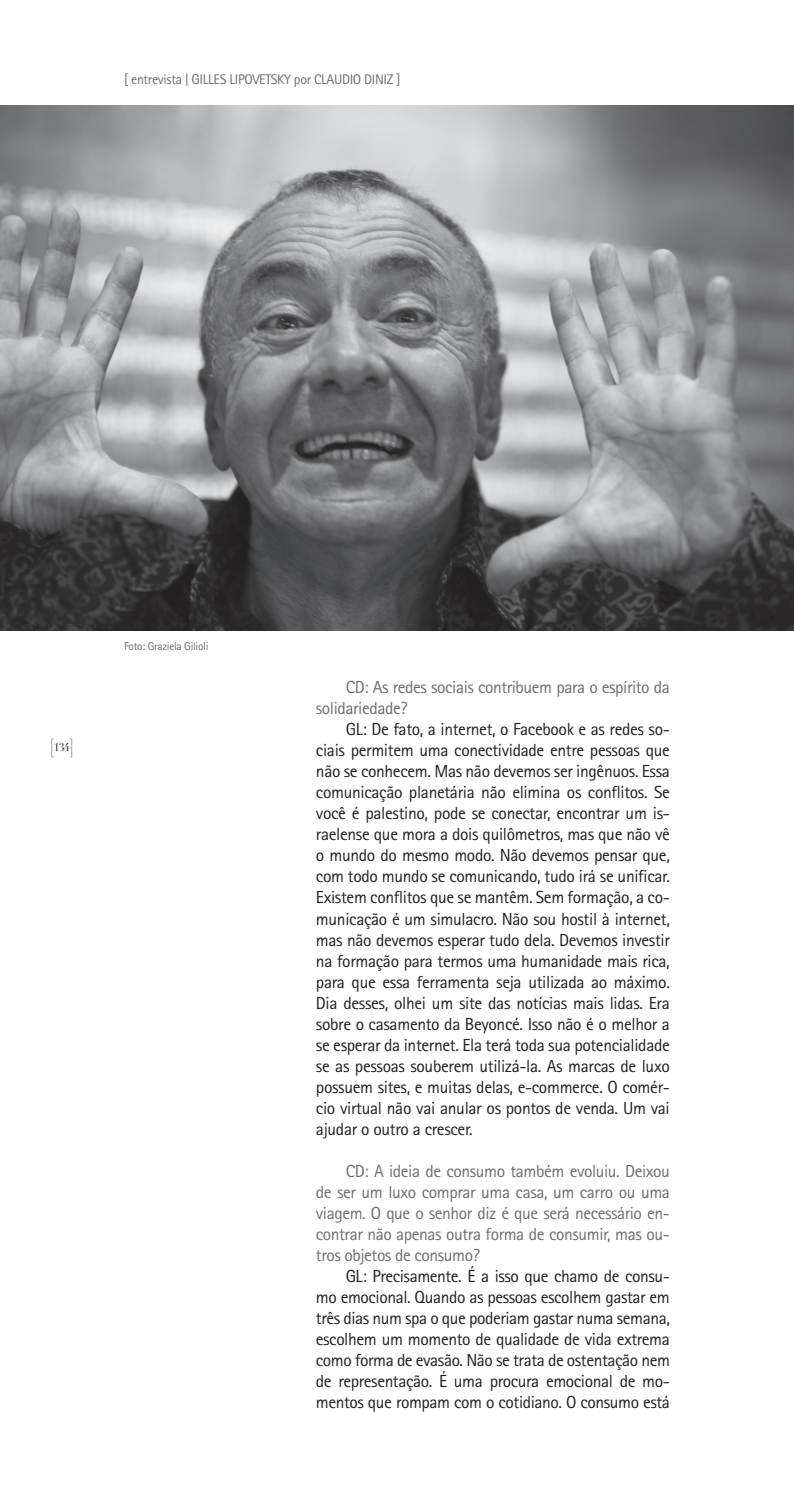
<style>
.page{position:relative;width:794px;height:1489px;background:#fff}
.page>*{position:absolute;margin:0;border:0;box-sizing:border-box;transform-origin:0 0}
.t1{font:17.5px/21px "Rotis Sans Serif Std";letter-spacing:-.02em;color:#231f20;text-align:justify}
.t2{font:17.5px/21px "Rotis Sans Serif Std";letter-spacing:-.025em;color:#6c6d70}
.t3{font:14px "Rotis Sans Serif Std";letter-spacing:-.025em;color:#6c6d70}
.t4{font:11.38px "Rotis Sans Serif Std";letter-spacing:-.025em;color:#6c6d70}
.t5{font:11.03px "Didot";color:#231f20}
.s1{font-size:18.38px}
</style>
<div class="page">
<img style="left:0;top:105px;width:794px;height:525px">
<p class="t3" style="left:124px;top:71px;width:278px">[ entrevista | GILLES LIPOVETSKY por CLAUDIO DINIZ ]</p>
<p class="t5" style="left:50px;top:740px;width:26px"><span class="s1">[</span> 134<span class="s1">]</span></p>
<p class="t4" style="left:124px;top:639px;width:86px">Foto: Graziela Gilioli</p>
<p class="t2" style="left:316px;top:676px;width:355px;text-indent:30px">CD: As redes sociais contribuem para o espírito da solidariedade?</p>
<p class="t1" style="left:316px;top:718px;width:355px;text-indent:30px">GL: De fato, a internet, o Facebook e as redes so&shy;ciais permitem uma conectividade entre pessoas que não se conhecem. Mas não devemos ser ingênuos. Essa comunicação planetária não elimina os conflitos. Se você é palestino, pode se conectar, encontrar um is&shy;raelense que mora a dois quilômetros, mas que não vê o mundo do mesmo modo. Não devemos pensar que, com todo mundo se comunicando, tudo irá se unificar.<br>Existem conflitos que se mantêm. Sem formação, a co&shy;municação é um simulacro. Não sou hostil à internet, mas não devemos esperar tudo dela. Devemos investir na formação para termos uma humanidade mais rica, para que essa ferramenta seja utilizada ao máximo.<br>Dia desses, olhei um site das notícias mais lidas. Era sobre o casamento da Beyoncé. Isso não é o melhor a se esperar da internet. Ela terá toda sua potencialidade se as pessoas souberem utilizá-la. As marcas de luxo possuem sites, e muitas delas, e-commerce. O comér&shy;cio virtual não vai anular os pontos de venda. Um vai ajudar o outro a crescer.</p>
<p class="t2" style="left:316px;top:1159px;width:355px;text-align:justify;text-indent:30px">CD: A ideia de consumo também evoluiu. Deixou de ser um luxo comprar uma casa, um carro ou uma viagem. O que o senhor diz é que será necessário en&shy;contrar não apenas outra forma de consumir, mas ou&shy;tros objetos de consumo?</p>
<p class="t1" style="left:316px;top:1264px;width:355px;text-indent:30px">GL: Precisamente. É a isso que chamo de consu&shy;mo emocional. Quando as pessoas escolhem gastar em três dias num spa o que poderiam gastar numa semana, escolhem um momento de qualidade de vida extrema como forma de evasão. Não se trata de ostentação nem de representação. É uma procura emocional de mo&shy;mentos que rompam com o cotidiano. O consumo está</p>
</div>
